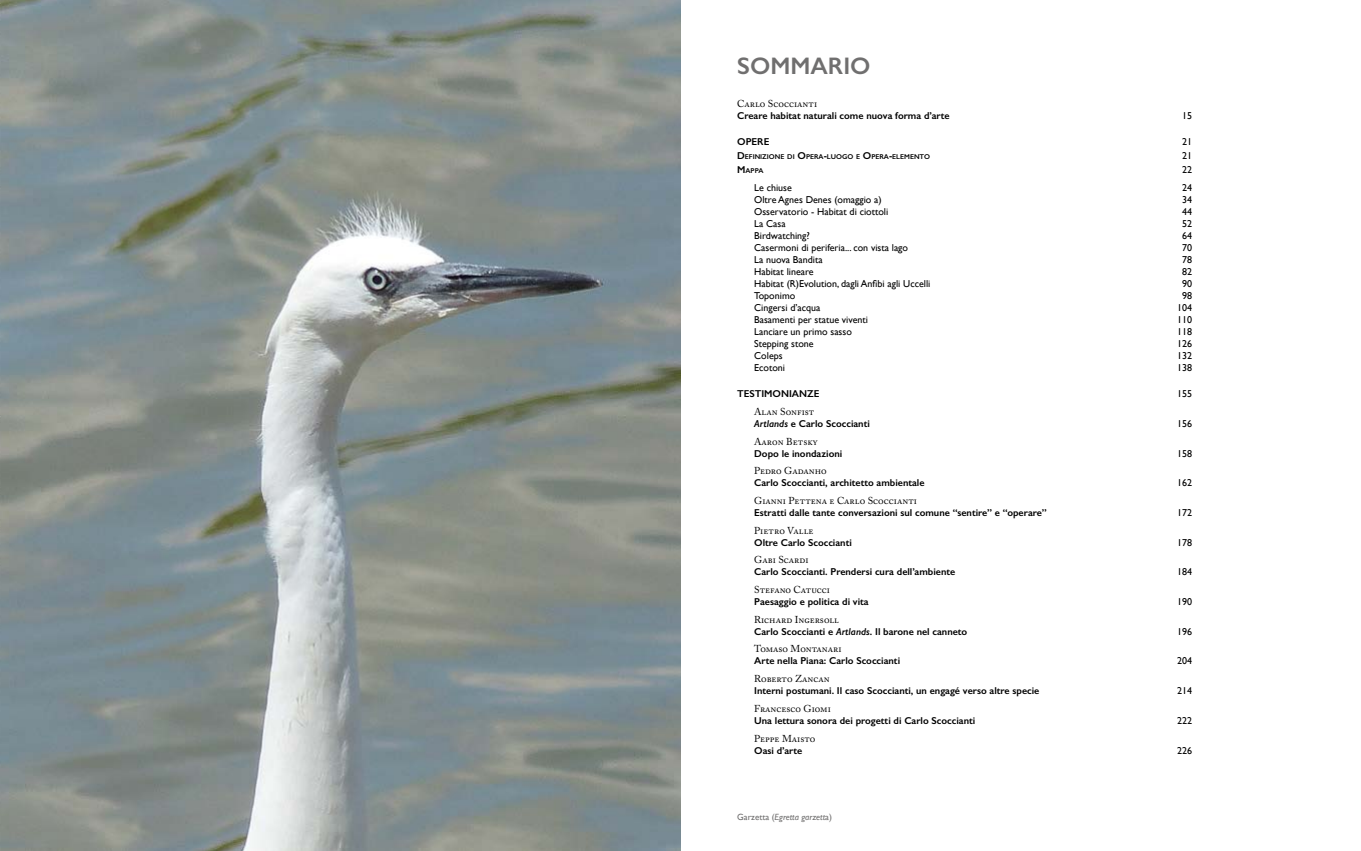
<style>
.page{position:relative;width:1361px;height:851px;background:#fff}
.page>*{position:absolute;margin:0;border:0;box-sizing:border-box;transform-origin:0 0}
.t1{font:600 24px "Gill Sans";color:#706f6f}
.t2{font:600 10px "Gill Sans";color:#000}
.t3{font:10px "Gill Sans";color:#000}
.t4{font:10px "Adobe Caslon Pro";color:#000}
.t5{font:10px "Gill Sans";color:#000}
.t6{font:italic 9px "Gill Sans";color:#706f6f}
.t7{font:600 7px "Gill Sans";color:#000}
.s1{font-size:10px}
.s2{font-style:italic}
.s3{font-style:normal}
</style>
<div class="page">
<img style="left:0;top:0;width:680px;height:850px">
<h1 class="t1" style="left:737px;top:51px;width:135px">SOMMARIO</h1>
<p class="t4" style="left:737px;top:98px;width:81px">Carlo Scoccianti</p>
<p class="t2" style="left:737px;top:110px;width:214px">Creare habitat naturali come nuova forma d’arte</p>
<p class="t3" style="left:1182px;top:110px;width:11px">15</p>
<p class="t2" style="left:737px;top:136px;width:34px">OPERE</p>
<p class="t5" style="left:1182px;top:136px;width:11px">21</p>
<p class="t7" style="left:737px;top:153px;width:194px"><span class="s1">D</span>EFINIZIONE DI <span class="s1">O</span>PERA<span class="s1">-</span>LUOGO E <span class="s1">O</span>PERA<span class="s1">-</span>ELEMENTO</p>
<p class="t5" style="left:1182px;top:150px;width:11px">21</p>
<p class="t7" style="left:737px;top:167px;width:28px"><span class="s1">M</span>APPA</p>
<p class="t5" style="left:1182px;top:164px;width:11px">22</p>
<p class="t3" style="left:754px;top:182px;width:39px">Le chiuse</p>
<p class="t3" style="left:1182px;top:182px;width:11px">24</p>
<p class="t3" style="left:754px;top:194px;width:129px">Oltre Agnes Denes (omaggio a)</p>
<p class="t3" style="left:1182px;top:194px;width:11px">34</p>
<p class="t3" style="left:754px;top:206px;width:136px">Osservatorio - Habitat di ciottoli</p>
<p class="t3" style="left:1182px;top:206px;width:11px">44</p>
<p class="t3" style="left:754px;top:218px;width:33px">La Casa</p>
<p class="t3" style="left:1182px;top:218px;width:11px">52</p>
<p class="t3" style="left:754px;top:230px;width:57px">Birdwatching?</p>
<p class="t3" style="left:1182px;top:230px;width:11px">64</p>
<p class="t3" style="left:754px;top:242px;width:155px">Casermoni di periferia... con vista lago</p>
<p class="t3" style="left:1182px;top:242px;width:11px">70</p>
<p class="t3" style="left:754px;top:254px;width:70px">La nuova Bandita</p>
<p class="t3" style="left:1182px;top:254px;width:11px">78</p>
<p class="t3" style="left:754px;top:266px;width:61px">Habitat lineare</p>
<p class="t3" style="left:1182px;top:266px;width:11px">82</p>
<p class="t3" style="left:754px;top:278px;width:178px">Habitat (R)Evolution, dagli Anfibi agli Uccelli</p>
<p class="t3" style="left:1182px;top:278px;width:11px">90</p>
<p class="t3" style="left:754px;top:290px;width:43px">Toponimo</p>
<p class="t3" style="left:1182px;top:290px;width:11px">98</p>
<p class="t3" style="left:754px;top:302px;width:68px">Cingersi d’acqua</p>
<p class="t3" style="left:1177px;top:302px;width:16px">104</p>
<p class="t3" style="left:754px;top:314px;width:115px">Basamenti per statue viventi</p>
<p class="t3" style="left:1177px;top:314px;width:16px">110</p>
<p class="t3" style="left:754px;top:326px;width:99px">Lanciare un primo sasso</p>
<p class="t3" style="left:1177px;top:326px;width:16px">118</p>
<p class="t3" style="left:754px;top:338px;width:61px">Stepping stone</p>
<p class="t3" style="left:1177px;top:338px;width:16px">126</p>
<p class="t3" style="left:754px;top:350px;width:30px">Coleps</p>
<p class="t3" style="left:1177px;top:350px;width:16px">132</p>
<p class="t3" style="left:754px;top:362px;width:32px">Ecotoni</p>
<p class="t3" style="left:1177px;top:362px;width:16px">138</p>
<p class="t2" style="left:737px;top:388px;width:84px">TESTIMONIANZE</p>
<p class="t3" style="left:1177px;top:388px;width:16px">155</p>
<p class="t4" style="left:754px;top:405px;width:62px">Alan Sonfist</p>
<p class="t2" style="left:754px;top:417px;width:117px"><span class="s2">Artlands</span> e Carlo Scoccianti</p>
<p class="t3" style="left:1177px;top:417px;width:16px">156</p>
<p class="t4" style="left:754px;top:435px;width:65px">Aaron Betsky</p>
<p class="t2" style="left:754px;top:447px;width:90px">Dopo le inondazioni</p>
<p class="t3" style="left:1177px;top:447px;width:16px">158</p>
<p class="t4" style="left:754px;top:465px;width:74px">Pedro Gadanho</p>
<p class="t2" style="left:754px;top:477px;width:172px">Carlo Scoccianti, architetto ambientale</p>
<p class="t3" style="left:1177px;top:477px;width:16px">162</p>
<p class="t4" style="left:754px;top:494px;width:164px">Gianni Pettena e Carlo Scoccianti</p>
<p class="t2" style="left:754px;top:506px;width:294px">Estratti dalle tante conversazioni sul comune “sentire” e “operare”</p>
<p class="t3" style="left:1177px;top:506px;width:16px">172</p>
<p class="t4" style="left:754px;top:524px;width:61px">Pietro Valle</p>
<p class="t2" style="left:754px;top:536px;width:99px">Oltre Carlo Scoccianti</p>
<p class="t3" style="left:1177px;top:536px;width:16px">178</p>
<p class="t4" style="left:754px;top:554px;width:56px">Gabi Scardi</p>
<p class="t2" style="left:754px;top:566px;width:203px">Carlo Scoccianti. Prendersi cura dell’ambiente</p>
<p class="t3" style="left:1177px;top:566px;width:16px">184</p>
<p class="t4" style="left:754px;top:583px;width:77px">Stefano Catucci</p>
<p class="t2" style="left:754px;top:595px;width:116px">Paesaggio e politica di vita</p>
<p class="t3" style="left:1177px;top:595px;width:16px">190</p>
<p class="t4" style="left:754px;top:613px;width:86px">Richard Ingersoll</p>
<p class="t2" style="left:754px;top:625px;width:215px">Carlo Scoccianti e <span class="s2">Artlands</span>. Il barone nel canneto</p>
<p class="t3" style="left:1177px;top:625px;width:16px">196</p>
<p class="t4" style="left:754px;top:643px;width:89px">Tomaso Montanari</p>
<p class="t2" style="left:754px;top:655px;width:147px">Arte nella Piana: Carlo Scoccianti</p>
<p class="t3" style="left:1177px;top:655px;width:16px">204</p>
<p class="t4" style="left:754px;top:672px;width:77px">Roberto Zancan</p>
<p class="t2" style="left:754px;top:684px;width:287px">Interni postumani. Il caso Scoccianti, un engagé verso altre specie</p>
<p class="t3" style="left:1177px;top:684px;width:16px">214</p>
<p class="t4" style="left:754px;top:702px;width:78px">Francesco Giomi</p>
<p class="t2" style="left:754px;top:714px;width:223px">Una lettura sonora dei progetti di Carlo Scoccianti</p>
<p class="t3" style="left:1177px;top:714px;width:16px">222</p>
<p class="t4" style="left:754px;top:732px;width:63px">Peppe Maisto</p>
<p class="t2" style="left:754px;top:744px;width:50px">Oasi d’arte</p>
<p class="t3" style="left:1177px;top:744px;width:16px">226</p>
<p class="t6" style="left:737px;top:812px;width:96px"><span class="s3">Garzetta (</span>Egretta garzett<span class="s3">a)</span></p>
</div>
